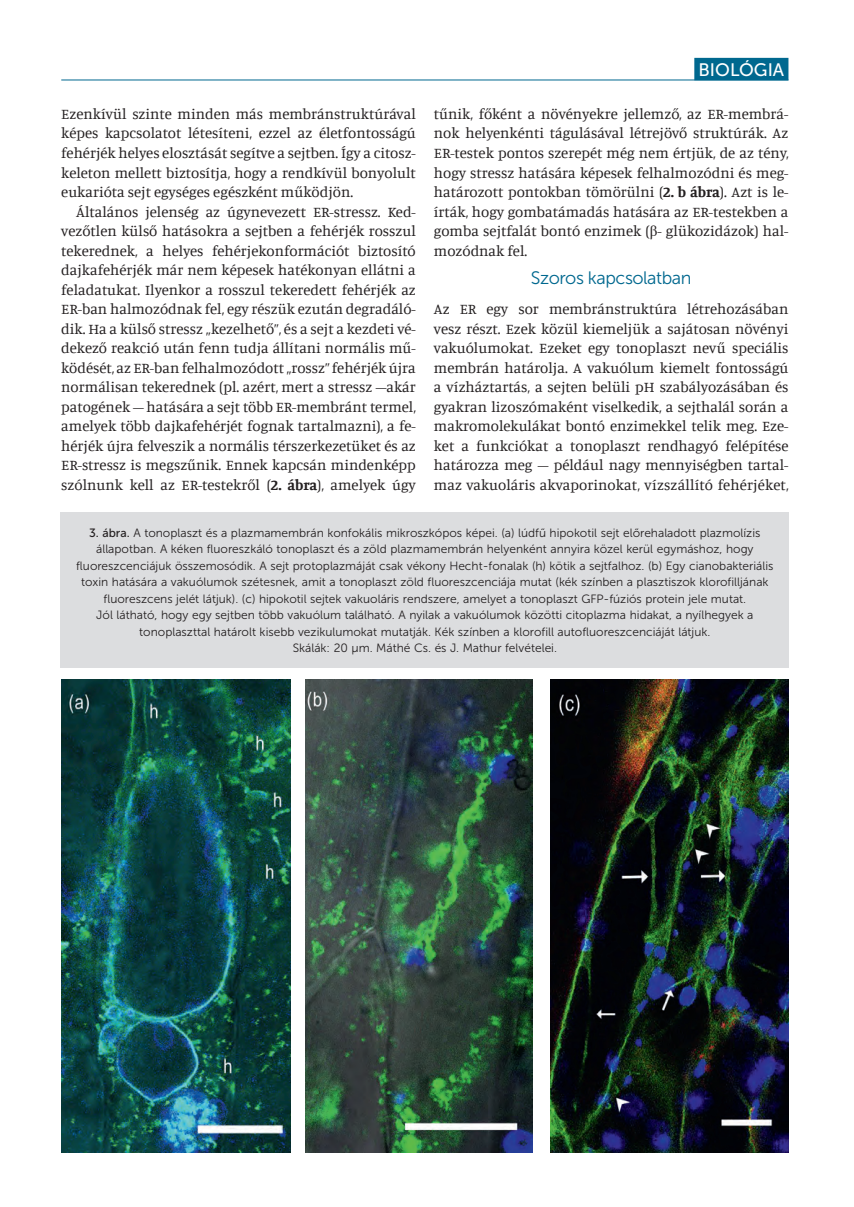
<style>
.page{position:relative;width:854px;height:1207px;background:#fff}
.page>*{position:absolute;margin:0;border:0;box-sizing:border-box;transform-origin:0 0}
.t1{font:18px "Museo Sans 300";letter-spacing:-.025em;color:#00688f}
.Rovat{font:18px "Museo Sans 500";color:#fff}
.t2{font:15px/19.5px "Manuale";color:#231f20;text-align:justify}
.Képaláírás{font:12px/16.5px "Museo Sans 300";color:#231f20;text-align:center}
.s1{font-weight:700}
.s2{font-family:"Times New Roman"}
.s3{font-family:"Museo Sans 500"}
</style>
<div class="page">
<hr style="left:61px;top:80px;width:727px;height:1px;background:#00688f">
<div style="left:694px;top:58px;width:94px;height:22px;background:#00688f"></div>
<div style="left:61px;top:512px;width:728px;height:156px;background:#dcdddf"></div>
<img style="left:62px;top:680px;width:229px;height:473px">
<img style="left:305px;top:680px;width:227px;height:473px">
<img style="left:551px;top:680px;width:238px;height:473px">
<p class="t2" style="left:61px;top:104px;width:356px">Ezenkívül szinte minden más membránstruktúrával képes kapcsolatot létesíteni, ezzel az életfontosságú fehérjék helyes elosztását segítve a sejtben. Így a citosz&shy;keleton mellett biztosítja, hogy a rendkívül bonyolult eukarióta sejt egységes egészként működjön.</p>
<p class="t2" style="left:61px;top:201px;width:356px;text-indent:15px">Általános jelenség az úgynevezett ER-stressz. Ked&shy;vezőtlen külső hatásokra a sejtben a fehérjék rosszul tekerednek, a helyes fehérjekonformációt biztosító dajkafehérjék már nem képesek hatékonyan ellátni a feladatukat. Ilyenkor a rosszul tekeredett fehérjék az ER-ban halmozódnak fel, egy részük ezután degradáló&shy;dik. Ha a külső stressz „kezelhető”, és a sejt a kezdeti vé&shy;dekező reakció után fenn tudja állítani normális mű&shy;ködését, az ER-ban felhalmozódott „rossz” fehérjék újra normálisan tekerednek (pl. azért, mert a stressz –akár patogének – hatására a sejt több ER-membránt termel, amelyek több dajkafehérjét fognak tartalmazni), a fe&shy;hérjék újra felveszik a normális térszerkezetüket és az ER-stressz is megszűnik. Ennek kapcsán mindenképp szólnunk kell az ER-testekről (<span class="s1">2. ábra</span>), amelyek úgy</p>
<p class="Rovat" style="left:698px;top:60px;width:87px">BIOLÓGIA</p>
<p class="t2" style="left:434px;top:104px;width:356px">tűnik, főként a növényekre jellemző, az ER-membrá&shy;nok helyenkénti tágulásával létrejövő struktúrák. Az ER-testek pontos szerepét még nem értjük, de az tény, hogy stressz hatására képesek felhalmozódni és meg&shy;határozott pontokban tömörülni (<span class="s1">2. b ábra</span>). Azt is le&shy;írták, hogy gombatámadás hatására az ER-testekben a gomba sejtfalát bontó enzimek (<span class="s2">β</span>- glükozidázok) hal&shy;mozódnak fel.</p>
<p class="t1" style="left:531px;top:268px;width:162px">Szoros kapcsolatban</p>
<p class="t2" style="left:434px;top:299px;width:356px">Az ER egy sor membránstruktúra létrehozásában vesz részt. Ezek közül kiemeljük a sajátosan növényi vakuólumokat. Ezeket egy tonoplaszt nevű speciális membrán határolja. A vakuólum kiemelt fontosságú a vízháztartás, a sejten belüli pH szabályozásában és gyakran lizoszómaként viselkedik, a sejthalál során a makromolekulákat bontó enzimekkel telik meg. Eze&shy;ket a funkciókat a tonoplaszt rendhagyó felépítése határozza meg – például nagy mennyiségben tartal&shy;maz vakuoláris akvaporinokat, vízszállító fehérjéket,</p>
<p class="Képaláírás" style="left:76px;top:524px;width:699px"><span class="s3">3. ábra.</span> A tonoplaszt és a plazmamembrán konfokális mikroszkópos képei. (a) lúdfű hipokotil sejt előrehaladott plazmolízis állapotban. A kéken fluoreszkáló tonoplaszt és a zöld plazmamembrán helyenként annyira közel kerül egymáshoz, hogy fluoreszcenciájuk összemosódik. A sejt protoplazmáját csak vékony Hecht-fonalak (h) kötik a sejtfalhoz. (b) Egy cianobakteriális toxin hatására a vakuólumok szétesnek, amit a tonoplaszt zöld fluoreszcenciája mutat (kék színben a plasztiszok klorofilljának fluoreszcens jelét látjuk). (c) hipokotil sejtek vakuoláris rendszere, amelyet a tonoplaszt GFP-fúziós protein jele mutat.<br>Jól látható, hogy egy sejtben több vakuólum található. A nyilak a vakuólumok közötti citoplazma hidakat, a nyílhegyek a tonoplaszttal határolt kisebb vezikulumokat mutatják. Kék színben a klorofill autofluoreszcenciáját látjuk.</p>
<p class="Képaláírás" style="left:293px;top:640px;width:266px">Skálák: 20 µm. Máthé Cs. és J. Mathur felvételei.</p>
</div>
